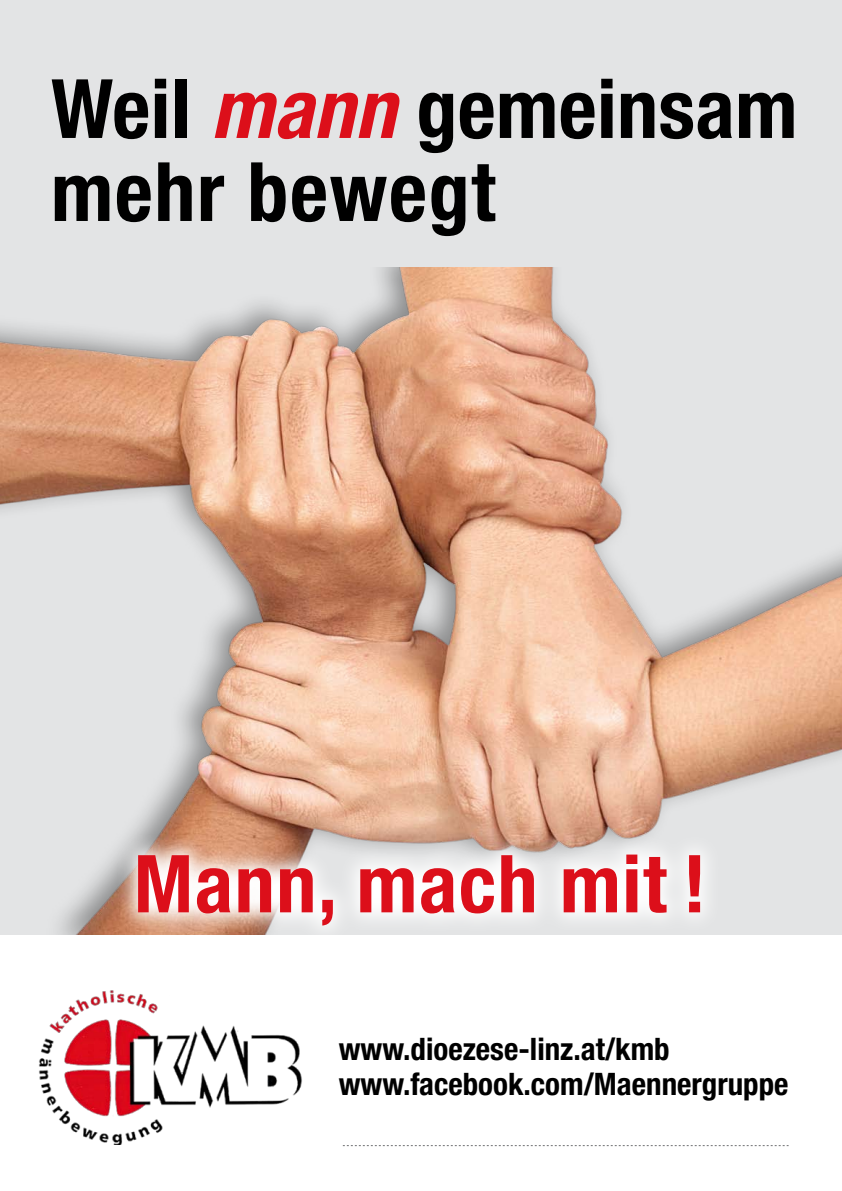
<style>
.page{position:relative;width:842px;height:1191px;background:#fff}
.page>*{position:absolute;margin:0;border:0;box-sizing:border-box;transform-origin:0 0}
.t1{font:700 condensed 82px/83px "Helvetica Neue LT Std";letter-spacing:.005em;color:#000}
.t2{font:700 condensed 80px "Helvetica Neue LT Std";letter-spacing:.02em;color:#dc0f1a}
.t3{font:700 condensed 31px/35px "Helvetica Neue LT Std";color:#000}
.s1{font-style:italic;color:#dc0f1a}
</style>
<div class="page">
<img style="left:0;top:266px;width:842px;height:669px">
<div style="left:0;top:0;width:842px;height:266px;background:#e3e4e5"></div>
<svg style="left:114px;top:830px;width:607px;height:105px"></svg>
<img style="left:39px;top:990px;width:263px;height:154px">
<svg style="left:343px;top:1145px;width:446px;height:1px"></svg>
<h1 class="t1" style="left:51px;top:66px;width:748px">Weil <span class="s1">mann</span> gemeinsam mehr bewegt</h1>
<h2 class="t2" style="left:134px;top:835px;width:574px">Mann, mach mit !</h2>
<p class="t3" style="left:339px;top:1031px;width:451px">www.dioezese-linz.at/kmb www.facebook.com/Maennergruppe</p>
</div>
